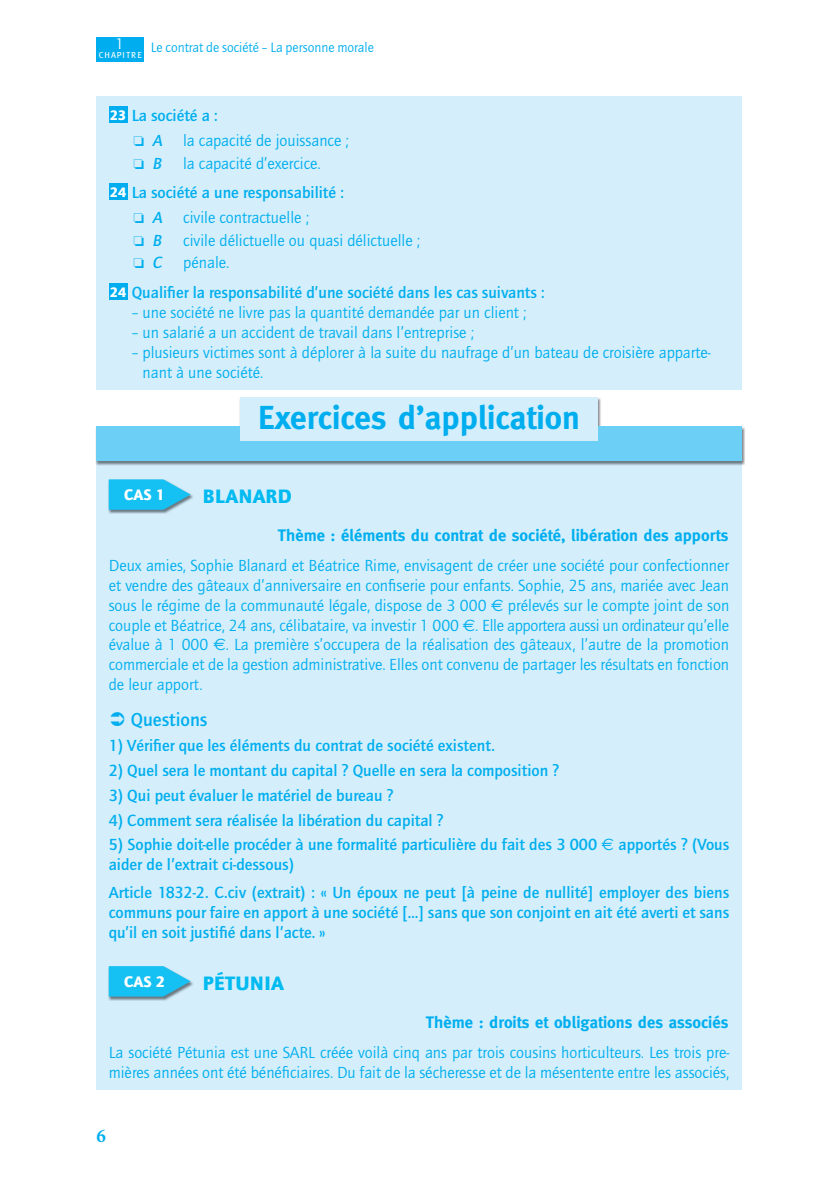
<style>
.page{position:relative;width:838px;height:1185px;background:#fff}
.page>*{position:absolute;margin:0;border:0;box-sizing:border-box;transform-origin:0 0}
.t1{font:700 33.25px "Meta";color:#00aeef}
.t2{font:900 20.12px "Quay Sans ITC Std";letter-spacing:.025em;color:#00baf1}
.t3{font:500 19.25px "Quay Sans ITC Std";color:#00aeef}
.t4{font:700 19.25px "Minion";color:#00aeef}
.t5{font:16.62px/19.9px "Quay Sans ITC Std";color:#00aeef}
.t6{font:500 16.62px/19.9px "Quay Sans ITC Std";color:#00aeef;text-align:center}
.t7{font:700 16.62px "Meta";color:#00aeef}
.t8{font:900 15.75px "Quay Sans ITC Std";color:#fff}
.t9{font:15.75px "Quay Sans ITC Std";color:#fff}
.t10{font:14px "Quay Sans ITC Std";color:#00aeef}
.s1{font-weight:900;font-size:14.17px;color:#fff}
.s2{font-weight:500}
.s3{font-weight:500;font-style:italic}
.s4{font-style:italic}
.s5{font-weight:400}
.s6{font-family:"Euro Sans"}
.s7{font-family:"Euro Sans";font-weight:400}
</style>
<div class="page">
<div style="left:96px;top:37px;width:47px;height:25px;background:#00aeef"></div>
<div style="left:96px;top:96px;width:645px;height:294px;background:#d4effb"></div>
<div style="left:109px;top:106px;width:18px;height:17px;background:#00aeef"></div>
<div style="left:109px;top:183px;width:18px;height:17px;background:#00aeef"></div>
<div style="left:109px;top:283px;width:18px;height:17px;background:#00aeef"></div>
<div style="left:96px;top:426px;width:645px;height:663px;background:#d4effb"></div>
<img style="left:95px;top:397px;width:650px;height:68px">
<img style="left:96px;top:461px;width:645px;height:4px">
<div style="left:96px;top:426px;width:645px;height:35px;background:#6bcff6"></div>
<div style="left:240px;top:397px;width:357px;height:44px;background:#d4effb"></div>
<img style="left:108px;top:479px;width:85px;height:34px">
<svg style="left:109px;top:479px;width:82px;height:31px;background:#34c3ee"></svg>
<img style="left:108px;top:966px;width:85px;height:34px">
<svg style="left:109px;top:966px;width:82px;height:30px;background:#31c3ef"></svg>
<p class="t9" style="left:115px;top:34px;width:10px">1</p>
<p class="t10" style="left:99px;top:39px;width:276px"><sub>CHAPITRE</sub> Le contrat de société – La personne morale</p>
<p class="t5" style="left:133px;top:103px;width:217px;line-height:24.8px;text-indent:-24px"><span class="s1">23</span> <span class="s2">La société a :<br></span>❏❏❏<span class="s3">A</span> la capacité de jouissance ;</p>
<p class="t6" style="left:110px;top:148px;width:235px;line-height:29.9px">❏❏❏<span class="s4">B</span> <span class="s5">la capacité d’exercice.<br></span><span class="s1">24</span> La société a une responsabilité :</p>
<p class="t5" style="left:133px;top:207px;width:288px;line-height:22.4px">❏❏❏<span class="s3">A</span> civile contractuelle ;<br>❏❏❏<span class="s3">B</span> civile délictuelle ou quasi délictuelle ; ❏❏❏<span class="s3">C</span> pénale.</p>
<p class="t6" style="left:110px;top:283px;width:436px"><span class="s1">24</span> Qualifier la responsabilité d’une société dans les cas suivants :</p>
<p class="t5" style="left:132px;top:302px;width:396px">– une société ne livre pas la quantité demandée par un client ;</p>
<p class="t5" style="left:132px;top:322px;width:344px">– un salarié a un accident de travail dans l’entreprise ;</p>
<p class="t5" style="left:143px;top:342px;width:569px;text-indent:-11px">– plusieurs victimes sont à déplorer à la suite du naufrage d’un bateau de croisière apparte&shy;nant à une société.</p>
<h1 class="t1" style="left:258px;top:398px;width:323px">Exercices d’application</h1>
<p class="t8" style="left:124px;top:485px;width:42px">CAS 1</p>
<p class="t2" style="left:203px;top:484px;width:90px">BLANARD</p>
<p class="t7" style="left:278px;top:525px;width:452px">Thème : éléments du contrat de société, libération des apports</p>
<p class="t5" style="left:109px;top:555px;width:622px;text-align:justify">Deux amies, Sophie Blanard et Béatrice Rime, envisagent de créer une société pour confectionner et vendre des gâteaux d’anniversaire en confiserie pour enfants. Sophie, 25 ans, mariée avec Jean sous le régime de la communauté légale, dispose de 3 000 <span class="s6">F</span> prélevés sur le compte joint de son couple et Béatrice, 24 ans, célibataire, va investir 1 000 <span class="s6">F</span>. Elle apportera aussi un ordinateur qu’elle évalue à 1 000 <span class="s6">F</span>. La première s’occupera de la réalisation des gâteaux, l’autre de la promotion commerciale et de la gestion administrative. Elles ont convenu de partager les résultats en fonction de leur apport.</p>
<p class="t3" style="left:131px;top:708px;width:78px">Questions</p>
<p class="t6" style="left:109px;top:735px;width:387px">1) Vérifier que les éléments du contrat de société existent.</p>
<p class="t6" style="left:109px;top:760px;width:452px">2) Quel sera le montant du capital ? Quelle en sera la composition ?</p>
<p class="t6" style="left:109px;top:785px;width:286px">3) Qui peut évaluer le matériel de bureau ?</p>
<p class="t6" style="left:109px;top:810px;width:336px">4) Comment sera réalisée la libération du capital ?</p>
<p class="t6" style="left:109px;top:835px;width:622px;text-align:left">5) Sophie doit-elle procéder à une formalité particulière du fait des 3 000 <span class="s7">F</span> apportés ? (Vous aider de l’extrait ci-dessous)</p>
<p class="t6" style="left:109px;top:882px;width:622px;text-align:justify">Article 1832-2. C.civ (extrait) : « Un époux ne peut [à peine de nullité] employer des biens communs pour faire en apport à une société […] sans que son conjoint en ait été averti et sans qu’il en soit justifié dans l’acte. »</p>
<p class="t8" style="left:124px;top:971px;width:42px">CAS 2</p>
<p class="t2" style="left:203px;top:971px;width:83px">PÉTUNIA</p>
<p class="t7" style="left:426px;top:1012px;width:304px">Thème : droits et obligations des associés</p>
<p class="t5" style="left:109px;top:1042px;width:622px">La société Pétunia est une SARL créée voilà cinq ans par trois cousins horticulteurs. Les trois pre&shy;mières années ont été bénéficiaires. Du fait de la sécheresse et de la mésentente entre les associés,</p>
<p class="t4" style="left:96px;top:1126px;width:11px">6</p>
</div>
